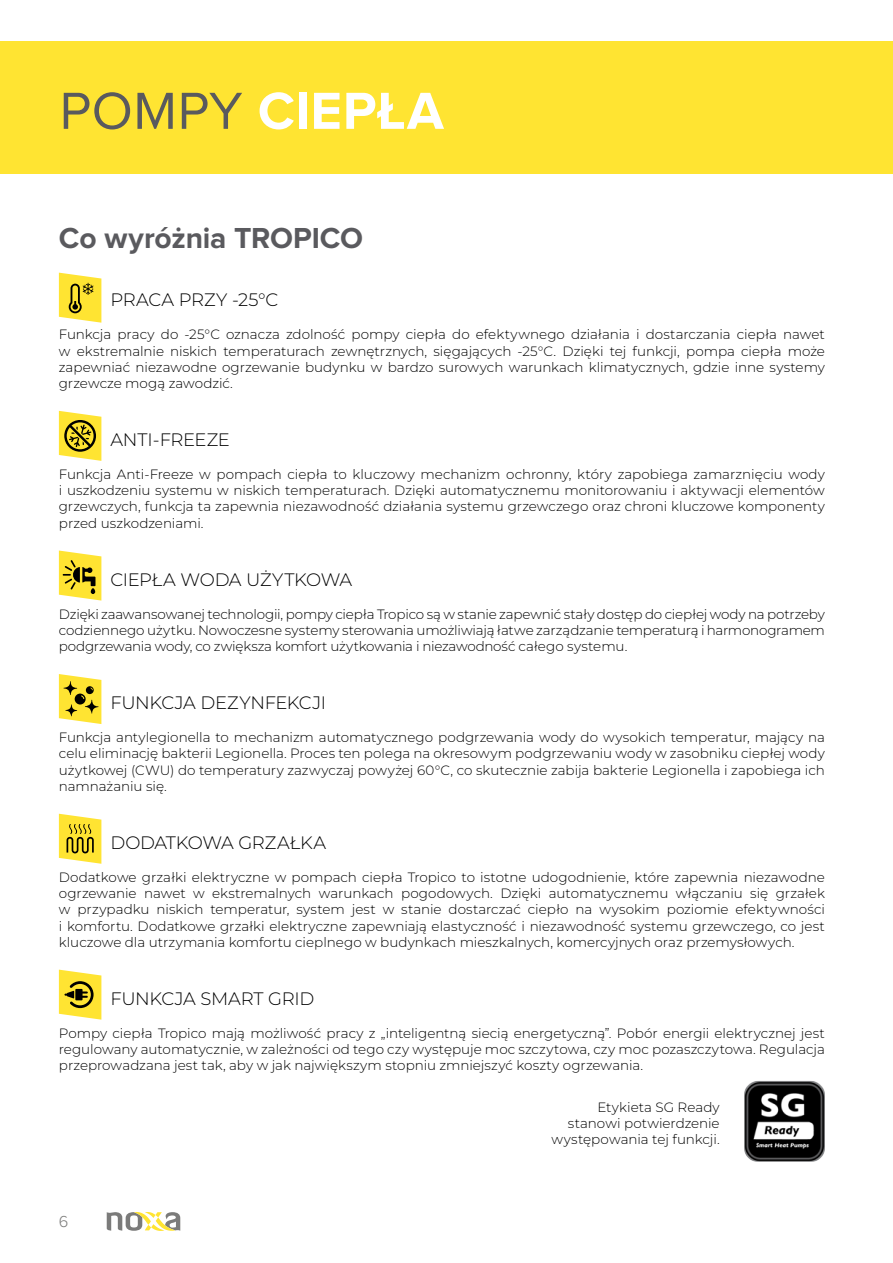
<style>
.page{position:relative;width:893px;height:1263px;background:#fff}
.page>*{position:absolute;margin:0;border:0;box-sizing:border-box;transform-origin:0 0}
.t1{font:700 54px "Proxima Nova";letter-spacing:.01em;color:#fff}
.t2{font:700 30px "Proxima Nova";letter-spacing:-.005em;color:#5a5a5e}
.t3{font:300 18px "Montserrat";letter-spacing:-.02em;color:#000}
.t4{font:300 18px "Montserrat";letter-spacing:.005em;color:#000}
.t5{font:300 16.5px "Proxima Nova";color:#7b7b7a}
.t6{font:300 13.5px/16.2px "Montserrat";color:#000;text-align:justify}
.s1{font-weight:400;color:#5a5a5e}
</style>
<div class="page">
<svg style="left:107px;top:1212px;width:73px;height:19px"></svg>
<div style="left:0;top:41px;width:893px;height:133px;background:#ffe432"></div>
<svg style="left:59px;top:273px;width:42px;height:50px;background:#e6d145"></svg>
<svg style="left:59px;top:411px;width:42px;height:50px;background:#d0bd40"></svg>
<svg style="left:59px;top:550px;width:42px;height:50px;background:#d9c542"></svg>
<svg style="left:59px;top:674px;width:42px;height:50px;background:#dec943"></svg>
<svg style="left:59px;top:814px;width:42px;height:50px;background:#e3ce44"></svg>
<svg style="left:59px;top:970px;width:42px;height:50px;background:#d9c542"></svg>
<img style="left:744px;top:1081px;width:81px;height:81px">
<h1 class="t1" style="left:60px;top:80px;width:386px"><span class="s1">POMPY</span> CIEPŁA</h1>
<h2 class="t2" style="left:59px;top:221px;width:306px">Co wyróżnia TROPICO</h2>
<h3 class="t4" style="left:110px;top:288px;width:170px">PRACA PRZY -25°C</h3>
<p class="t6" style="left:59px;top:326px;width:767px">Funkcja pracy do -25°C oznacza zdolność pompy ciepła do efektywnego działania i dostarczania ciepła nawet w ekstremalnie niskich temperaturach zewnętrznych, sięgających -25°C. Dzięki tej funkcji, pompa ciepła może zapewniać niezawodne ogrzewanie budynku w bardzo surowych warunkach klimatycznych, gdzie inne systemy grzewcze mogą zawodzić.</p>
<h3 class="t3" style="left:110px;top:427px;width:121px">ANTI-FREEZE</h3>
<p class="t6" style="left:59px;top:466px;width:767px">Funkcja Anti-Freeze w pompach ciepła to kluczowy mechanizm ochronny, który zapobiega zamarznięciu wody i uszkodzeniu systemu w niskich temperaturach. Dzięki automatycznemu monitorowaniu i aktywacji elementów grzewczych, funkcja ta zapewnia niezawodność działania systemu grzewczego oraz chroni kluczowe komponenty przed uszkodzeniami.</p>
<h3 class="t3" style="left:110px;top:567px;width:243px">CIEPŁA WODA UŻYTKOWA</h3>
<p class="t6" style="left:59px;top:605px;width:767px">Dzięki zaawansowanej technologii, pompy ciepła Tropico są w stanie zapewnić stały dostęp do ciepłej wody na potrzeby codziennego użytku. Nowoczesne systemy sterowania umożliwiają łatwe zarządzanie temperaturą i harmonogramem podgrzewania wody, co zwiększa komfort użytkowania i niezawodność całego systemu.</p>
<h3 class="t3" style="left:110px;top:691px;width:217px">FUNKCJA DEZYNFEKCJI</h3>
<p class="t6" style="left:59px;top:729px;width:767px">Funkcja antylegionella to mechanizm automatycznego podgrzewania wody do wysokich temperatur, mający na celu eliminację bakterii Legionella. Proces ten polega na okresowym podgrzewaniu wody w zasobniku ciepłej wody użytkowej (CWU) do temperatury zazwyczaj powyżej 60°C, co skutecznie zabija bakterie Legionella i zapobiega ich namnażaniu się.</p>
<h3 class="t3" style="left:110px;top:830px;width:217px">DODATKOWA GRZAŁKA</h3>
<p class="t6" style="left:59px;top:869px;width:767px">Dodatkowe grzałki elektryczne w pompach ciepła Tropico to istotne udogodnienie, które zapewnia niezawodne ogrzewanie nawet w ekstremalnych warunkach pogodowych. Dzięki automatycznemu włączaniu się grzałek w przypadku niskich temperatur, system jest w stanie dostarczać ciepło na wysokim poziomie efektywności i komfortu. Dodatkowe grzałki elektryczne zapewniają elastyczność i niezawodność systemu grzewczego, co jest kluczowe dla utrzymania komfortu cieplnego w budynkach mieszkalnych, komercyjnych oraz przemysłowych.</p>
<h3 class="t3" style="left:110px;top:986px;width:205px">FUNKCJA SMART GRID</h3>
<p class="t6" style="left:59px;top:1024px;width:767px">Pompy ciepła Tropico mają możliwość pracy z „inteligentną siecią energetyczną”. Pobór energii elektrycznej jest regulowany automatycznie, w zależności od tego czy występuje moc szczytowa, czy moc pozaszczytowa. Regulacja przeprowadzana jest tak, aby w jak największym stopniu zmniejszyć koszty ogrzewania.</p>
<p class="t6" style="left:551px;top:1098px;width:170px;text-align:right">Etykieta SG Ready stanowi potwierdzenie występowania tej funkcji.</p>
<p class="t5" style="left:59px;top:1212px;width:11px">6</p>
</div>
